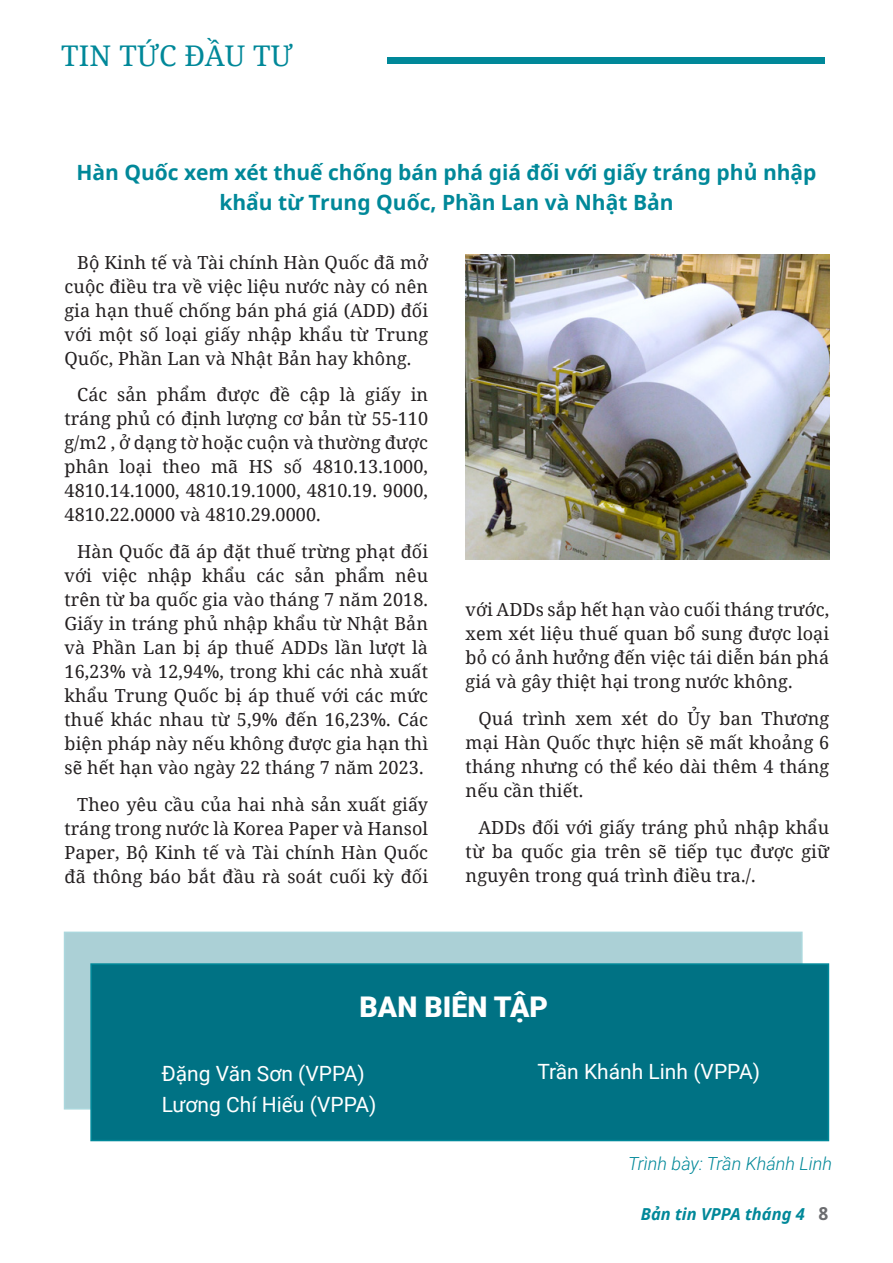
<style>
.page{position:relative;width:893px;height:1263px;background:#fff}
.page>*{position:absolute;margin:0;border:0;box-sizing:border-box;transform-origin:0 0}
.t1{font:28.5px "Noto Serif";letter-spacing:.01em;color:#089}
.t2{font:900 28.5px "Roboto";color:#fff}
.t3{font:700 21px/30px "Noto Sans";color:#089;text-align:center}
.t4{font:21px "Roboto";color:#fff}
.t5{font:18px/24px "Noto Serif";letter-spacing:.005em;color:#231f20;text-align:justify}
.t6{font:italic 300 18px "Roboto";color:#089}
.t7{font:italic 700 16.5px "Noto Sans";color:#089}
.s1{font-style:normal;font-size:18px;color:#6c6d70}
</style>
<div class="page">
<div style="left:387px;top:58px;width:437px;height:6px;background:#089"></div>
<div style="left:64px;top:931px;width:739px;height:178px;background:#abd0d6"></div>
<div style="left:90px;top:963px;width:739px;height:178px;background:#007284;border:2px solid #089"></div>
<img style="left:466px;top:255px;width:363px;height:304px">
<p class="t1" style="left:61px;top:36px;width:233px">TIN TỨC ĐẦU TƯ</p>
<p class="t3" style="left:76px;top:158px;width:742px">Hàn Quốc xem xét thuế chống bán phá giá đối với giấy tráng phủ nhập khẩu từ Trung Quốc, Phần Lan và Nhật Bản</p>
<p class="t5" style="left:65px;top:249px;width:365px;text-indent:13px">Bộ Kinh tế và Tài chính Hàn Quốc đã mở cuộc điều tra về việc liệu nước này có nên gia hạn thuế chống bán phá giá (ADD) đối với một số loại giấy nhập khẩu từ Trung Quốc, Phần Lan và Nhật Bản hay không.</p>
<p class="t5" style="left:65px;top:382px;width:365px;text-indent:13px">Các sản phẩm được đề cập là giấy in tráng phủ có định lượng cơ bản từ 55-110 g/m2 , ở dạng tờ hoặc cuộn và thường được phân loại theo mã HS số 4810.13.1000, 4810.14.1000, 4810.19.1000, 4810.19. 9000, 4810.22.0000 và 4810.29.0000.</p>
<p class="t5" style="left:65px;top:539px;width:365px;text-indent:13px">Hàn Quốc đã áp đặt thuế trừng phạt đối với việc nhập khẩu các sản phẩm nêu trên từ ba quốc gia vào tháng 7 năm 2018.<br>Giấy in tráng phủ nhập khẩu từ Nhật Bản và Phần Lan bị áp thuế ADDs lần lượt là 16,23% và 12,94%, trong khi các nhà xuất khẩu Trung Quốc bị áp thuế với các mức thuế khác nhau từ 5,9% đến 16,23%. Các biện pháp này nếu không được gia hạn thì sẽ hết hạn vào ngày 22 tháng 7 năm 2023.</p>
<p class="t5" style="left:65px;top:792px;width:365px;text-indent:13px">Theo yêu cầu của hai nhà sản xuất giấy tráng trong nước là Korea Paper và Hansol Paper, Bộ Kinh tế và Tài chính Hàn Quốc đã thông báo bắt đầu rà soát cuối kỳ đối</p>
<p class="t5" style="left:466px;top:597px;width:365px">với ADDs sắp hết hạn vào cuối tháng trước, xem xét liệu thuế quan bổ sung được loại bỏ có ảnh hưởng đến việc tái diễn bán phá giá và gây thiệt hại trong nước không.</p>
<p class="t5" style="left:466px;top:706px;width:365px;text-indent:13px">Quá trình xem xét do Ủy ban Thương mại Hàn Quốc thực hiện sẽ mất khoảng 6 tháng nhưng có thể kéo dài thêm 4 tháng nếu cần thiết.</p>
<p class="t5" style="left:466px;top:814px;width:365px;text-indent:13px">ADDs đối với giấy tráng phủ nhập khẩu từ ba quốc gia trên sẽ tiếp tục được giữ nguyên trong quá trình điều tra./.</p>
<p class="t2" style="left:360px;top:986px;width:190px">BAN BIÊN TẬP</p>
<p class="t4" style="left:162px;top:1058px;width:205px">Đặng Văn Sơn (VPPA)</p>
<p class="t4" style="left:162px;top:1090px;width:216px">Lương Chí Hiếu (VPPA)</p>
<p class="t4" style="left:537px;top:1057px;width:224px">Trần Khánh Linh (VPPA)</p>
<p class="t6" style="left:628px;top:1151px;width:206px">Trình bày: Trần Khánh Linh</p>
<p class="t7" style="left:641px;top:1202px;width:189px">Bản tin VPPA tháng 4 <span class="s1">8</span></p>
</div>
